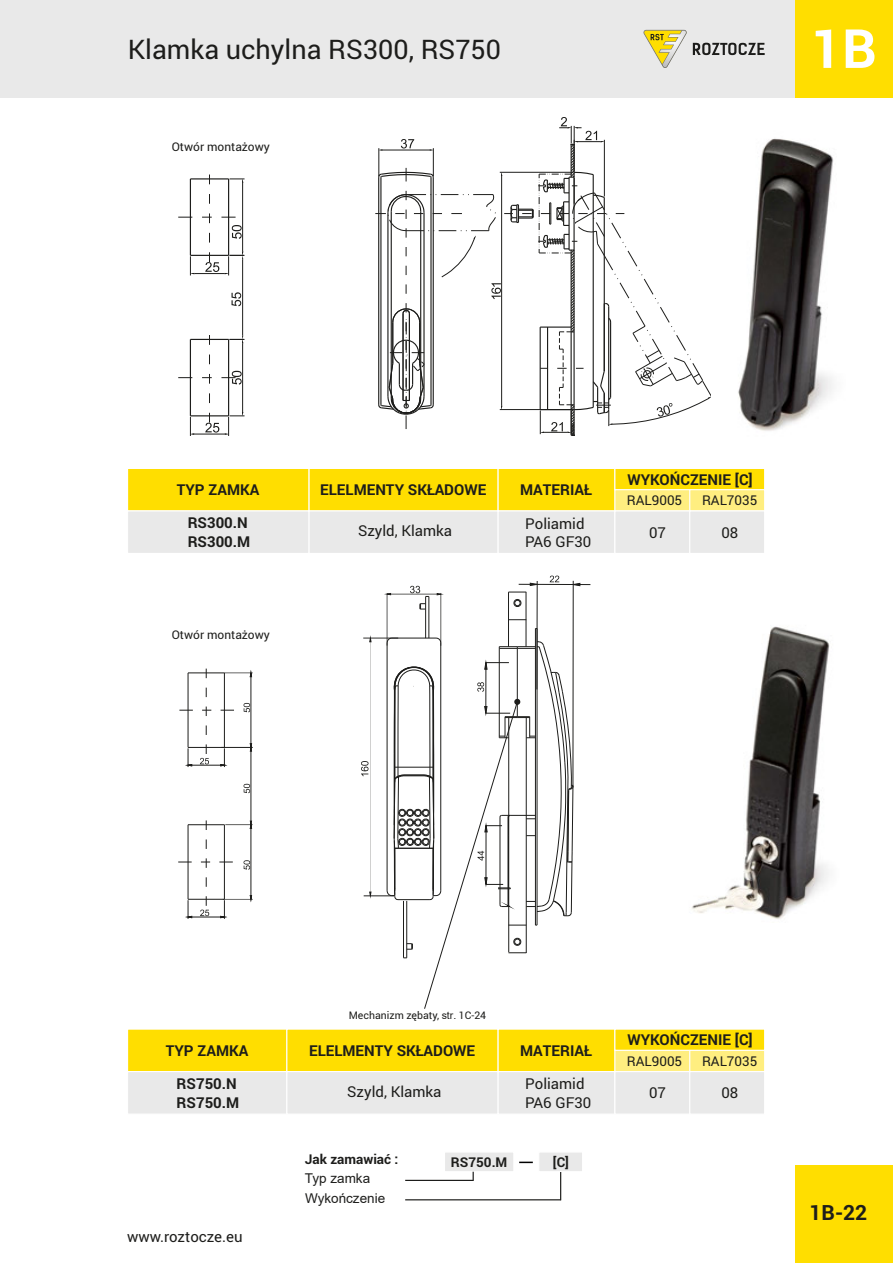
<style>
.page{position:relative;width:893px;height:1263px;background:#fff}
.page>*{position:absolute;margin:0;border:0;box-sizing:border-box;transform-origin:0 0}
.t1{font:700 54px "Roboto";color:#fff}
.t2{font:27px "Roboto";color:#1d1d1b}
.t3{font:700 21px "Roboto";color:#1d1d1b}
.t4{font:700 15px/18.5px "Roboto";color:#1d1d1b}
.t5{font:15px/18.1px "Roboto";color:#1d1d1b}
.t6{font:13.5px "Roboto";color:#1d1d1b}
.t7{font:700 13.5px "Roboto";color:#1d1d1b}
.t8{font:13.5px/20px "Arial";color:#1d1d1b}
.t9{font:12px "Roboto";color:#1d1d1b}
.t10{font:10.5px "Roboto";color:#1d1d1b}
.s1{font-family:"Arial"}
</style>
<div class="page">
<div style="left:0;top:0;width:893px;height:98px;background:#e9e9e9"></div>
<svg style="left:643px;top:30px;width:44px;height:38px"></svg>
<svg style="left:693px;top:43px;width:72px;height:12px"></svg>
<div style="left:795px;top:1165px;width:98px;height:98px;background:#ffde00"></div>
<div style="left:795px;top:0;width:98px;height:98px;background:#ffde00"></div>
<hr style="left:224px;top:673px;width:1px;height:74px;background:#1d1d1b">
<hr style="left:188px;top:673px;width:1px;height:74px;background:#1d1d1b">
<hr style="left:251px;top:746px;width:1px;height:75px;background:#1d1d1b">
<hr style="left:251px;top:677px;width:1px;height:67px;background:#1d1d1b">
<hr style="left:221px;top:747px;width:32px;height:1px;background:#1d1d1b">
<svg style="left:179px;top:669px;width:74px;height:66px"></svg>
<svg style="left:244px;top:784px;width:6px;height:9px"></svg>
<svg style="left:178px;top:820px;width:75px;height:99px"></svg>
<svg style="left:186px;top:744px;width:41px;height:23px"></svg>
<hr style="left:535px;top:628px;width:1px;height:297px;background:#1d1d1b">
<svg style="left:513px;top:599px;width:8px;height:8px"></svg>
<hr style="left:508px;top:592px;width:1px;height:55px;background:#1d1d1b">
<hr style="left:526px;top:592px;width:1px;height:55px;background:#1d1d1b">
<svg style="left:508px;top:592px;width:18px;height:1px"></svg>
<svg style="left:509px;top:619px;width:17px;height:1px"></svg>
<hr style="left:428px;top:596px;width:1px;height:42px;background:#1d1d1b">
<hr style="left:425px;top:596px;width:1px;height:42px;background:#1d1d1b">
<svg style="left:419px;top:603px;width:7px;height:7px"></svg>
<hr style="left:387px;top:594px;width:53px;height:1px;background:#1d1d1b">
<svg style="left:410px;top:586px;width:10px;height:7px"></svg>
<hr style="left:387px;top:593px;width:1px;height:52px;background:#1d1d1b">
<hr style="left:441px;top:593px;width:1px;height:53px;background:#1d1d1b">
<hr style="left:363px;top:638px;width:35px;height:1px;background:#1d1d1b">
<hr style="left:364px;top:895px;width:30px;height:1px;background:#1d1d1b">
<hr style="left:370px;top:640px;width:1px;height:254px;background:#1d1d1b">
<svg style="left:530px;top:583px;width:9px;height:3px"></svg>
<svg style="left:361px;top:761px;width:7px;height:15px"></svg>
<hr style="left:573px;top:581px;width:1px;height:206px;background:#1d1d1b">
<hr style="left:536px;top:581px;width:2px;height:108px;background:#1d1d1b">
<hr style="left:519px;top:584px;width:71px;height:1px;background:#1d1d1b">
<svg style="left:572px;top:583px;width:8px;height:3px"></svg>
<svg style="left:550px;top:576px;width:9px;height:6px"></svg>
<div style="left:127px;top:1028px;width:160px;height:44px;background:#ffde00;border:1px solid #fff"></div>
<div style="left:127px;top:1071px;width:160px;height:44px;background:#e9e9e9;border:1px solid #fff"></div>
<svg style="left:386px;top:637px;width:188px;height:372px"></svg>
<img style="left:692px;top:626px;width:138px;height:293px">
<hr style="left:242px;top:259px;width:1px;height:77px;background:#1d1d1b">
<svg style="left:232px;top:292px;width:9px;height:14px"></svg>
<svg style="left:178px;top:335px;width:67px;height:101px"></svg>
<svg style="left:178px;top:174px;width:67px;height:101px"></svg>
<svg style="left:375px;top:117px;width:336px;height:319px"></svg>
<img style="left:738px;top:138px;width:96px;height:293px">
<div style="left:308px;top:468px;width:191px;height:43px;background:#ffde00;border:1px solid #fff"></div>
<div style="left:308px;top:510px;width:191px;height:44px;background:#e9e9e9;border:1px solid #fff"></div>
<div style="left:498px;top:468px;width:117px;height:43px;background:#ffde00;border:1px solid #fff"></div>
<div style="left:498px;top:510px;width:117px;height:44px;background:#e9e9e9;border:1px solid #fff"></div>
<div style="left:127px;top:468px;width:182px;height:43px;background:#ffde00;border:1px solid #fff"></div>
<div style="left:127px;top:510px;width:182px;height:44px;background:#e9e9e9;border:1px solid #fff"></div>
<div style="left:614px;top:468px;width:151px;height:22px;background:#ffde00;border:1px solid #fff"></div>
<div style="left:614px;top:489px;width:76px;height:22px;background:#ffee80;border:1px solid #fff"></div>
<div style="left:689px;top:489px;width:76px;height:22px;background:#ffee80;border:1px solid #fff"></div>
<div style="left:614px;top:510px;width:76px;height:44px;background:#e9e9e9;border:1px solid #fff"></div>
<div style="left:689px;top:510px;width:76px;height:44px;background:#e9e9e9;border:1px solid #fff"></div>
<div style="left:286px;top:1028px;width:213px;height:44px;background:#ffde00;border:1px solid #fff"></div>
<div style="left:286px;top:1071px;width:213px;height:44px;background:#e9e9e9;border:1px solid #fff"></div>
<div style="left:498px;top:1028px;width:117px;height:44px;background:#ffde00;border:1px solid #fff"></div>
<div style="left:498px;top:1071px;width:117px;height:44px;background:#e9e9e9;border:1px solid #fff"></div>
<div style="left:614px;top:1028px;width:151px;height:23px;background:#ffde00;border:1px solid #fff"></div>
<div style="left:614px;top:1050px;width:76px;height:22px;background:#ffee80;border:1px solid #fff"></div>
<div style="left:689px;top:1050px;width:76px;height:22px;background:#ffee80;border:1px solid #fff"></div>
<div style="left:614px;top:1071px;width:76px;height:44px;background:#e9e9e9;border:1px solid #fff"></div>
<div style="left:689px;top:1071px;width:76px;height:44px;background:#e9e9e9;border:1px solid #fff"></div>
<div style="left:444px;top:1151px;width:70px;height:21px;background:#e9e9e9;border:1px solid #fff"></div>
<div style="left:538px;top:1151px;width:45px;height:21px;background:#e9e9e9;border:1px solid #fff"></div>
<svg style="left:519px;top:1161px;width:14px;height:2px"></svg>
<hr style="left:405px;top:1199px;width:156px;height:1px;background:#1d1d1b">
<hr style="left:405px;top:1180px;width:68px;height:1px;background:#1d1d1b">
<svg style="left:560px;top:1172px;width:1px;height:27px"></svg>
<h2 class="t2" style="left:128px;top:31px;width:375px">Klamka uchylna RS300, RS750</h2>
<p class="t9" style="left:172px;top:138px;width:100px">Otwór montażowy</p>
<h1 class="t1" style="left:811px;top:11px;width:67px">1B</h1>
<p class="t4" style="left:320px;top:480px;width:168px">ELELMENTY SKŁADOWE</p>
<p class="t5" style="left:358px;top:521px;width:96px">Szyld, Klamka</p>
<p class="t4" style="left:177px;top:480px;width:84px">TYP ZAMKA</p>
<p class="t4" style="left:520px;top:480px;width:73px">MATERIAŁ</p>
<p class="t5" style="left:525px;top:514px;width:68px">Poliamid<br>PA6 GF30</p>
<p class="t4" style="left:188px;top:513px;width:64px">RS300.N<br>RS300.M</p>
<p class="t9" style="left:172px;top:626px;width:100px">Otwór montażowy</p>
<p class="t4" style="left:627px;top:469px;width:127px">WYKOŃCZENIE [C]</p>
<p class="t6" style="left:627px;top:491px;width:57px">RAL9005</p>
<p class="t6" style="left:702px;top:491px;width:57px">RAL7035</p>
<p class="t5" style="left:649px;top:523px;width:18px">07</p>
<p class="t5" style="left:721px;top:523px;width:18px">08</p>
<p class="t10" style="left:349px;top:1007px;width:139px">Mechanizm zębaty, <span class="s1">str.</span> 1C-24</p>
<p class="t4" style="left:166px;top:1040px;width:84px">TYP ZAMKA</p>
<p class="t4" style="left:309px;top:1040px;width:168px">ELELMENTY SKŁADOWE</p>
<p class="t5" style="left:347px;top:1082px;width:96px">Szyld, Klamka</p>
<p class="t4" style="left:177px;top:1073px;width:64px;line-height:19px">RS750.N<br>RS750.M</p>
<p class="t4" style="left:520px;top:1040px;width:73px">MATERIAŁ</p>
<p class="t5" style="left:525px;top:1074px;width:68px">Poliamid<br>PA6 GF30</p>
<p class="t5" style="left:127px;top:1226px;width:117px">www.roztocze.eu</p>
<p class="t7" style="left:305px;top:1150px;width:95px">Jak zamawiać :</p>
<p class="t8" style="left:305px;top:1168px;width:82px">Typ zamka<br>Wykończenie</p>
<p class="t7" style="left:451px;top:1152px;width:58px">RS750.M</p>
<p class="t7" style="left:553px;top:1152px;width:18px">[C]</p>
<p class="t4" style="left:627px;top:1030px;width:127px">WYKOŃCZENIE [C]</p>
<p class="t6" style="left:627px;top:1051px;width:57px">RAL9005</p>
<p class="t6" style="left:702px;top:1051px;width:57px">RAL7035</p>
<p class="t5" style="left:649px;top:1083px;width:18px">07</p>
<p class="t5" style="left:721px;top:1083px;width:18px">08</p>
<h3 class="t3" style="left:809px;top:1198px;width:59px">1B-22</h3>
</div>
